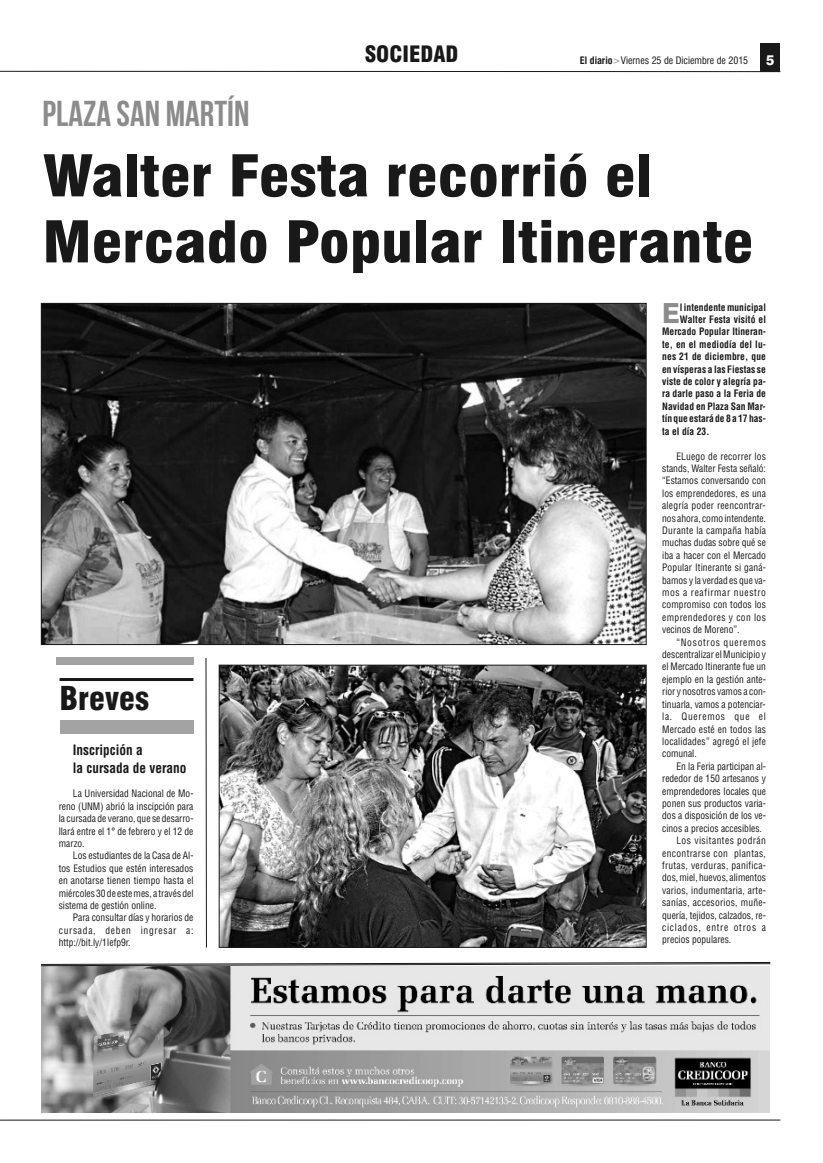
<style>
.page{position:relative;width:823px;height:1163px;background:#fff}
.page>*{position:absolute;margin:0;border:0;box-sizing:border-box;transform-origin:0 0}
.t1{font:900 condensed 56px/66px "Swiss 721 BT";color:#191919;scale:1.1 1}
.t2{font:36px "Bebas Neue";color:#8c8c8c}
.t3{font:900 condensed 32px "Swiss 721 BT";color:#191919}
.t4{font:800 27.7px "Swiss 721 BT";color:#8c8c8c;scale:.95 1}
.t5{font:900 condensed 22px "Swiss 721 BT";color:#191919}
.t6{font:700 condensed 14px/18px "Helvetica";color:#191919;scale:.95 1}
.t7{font:800 14px "Swiss 721 BT";color:#fff}
.t8{font:condensed 10px/12.4px "Helvetica";color:#191919;text-align:justify;scale:.95 1}
.t9{font:700 condensed 10px "Helvetica";letter-spacing:.005em;color:#191919;scale:.95 1}
.t10{font:condensed 10px "Swiss 721 BT";color:#191919}
.t11{font:condensed 10px "Helvetica";letter-spacing:.03em;color:#191919;scale:.95 1}
.t12{font:condensed 10px "Helvetica";letter-spacing:.02em;color:#191919;scale:.95 1}
.t13{font:condensed 10px "Helvetica";letter-spacing:.025em;color:#191919;scale:.95 1}
.t14{font:condensed 10px "Helvetica";letter-spacing:.04em;color:#191919;scale:.95 1}
.t15{font:condensed 10px "Helvetica";letter-spacing:.075em;color:#191919;scale:.95 1}
.t16{font:condensed 10px "Helvetica";letter-spacing:.05em;color:#191919;scale:.95 1}
.s1{font-weight:700}
.s2{color:#8c8c8c}
</style>
<div class="page">
<div style="left:759px;top:43px;width:20px;height:28px;background:#191919"></div>
<svg style="left:0;top:70px;width:781px;height:3px"></svg>
<hr style="left:0;top:1119px;width:780px;height:1px;background:#191919">
<img style="left:43px;top:305px;width:601px;height:337px">
<img style="left:221px;top:666px;width:423px;height:279px">
<div style="left:219px;top:664px;width:427px;height:283px;border:1px solid #191919"></div>
<hr style="left:60px;top:678px;width:133px;height:3px;background:#191919">
<div style="left:60px;top:720px;width:133px;height:13px;background:#a3a3a3"></div>
<div style="left:56px;top:657px;width:137px;height:7px;background:#a3a3a3"></div>
<svg style="left:205px;top:658px;width:2px;height:290px"></svg>
<img style="left:41px;top:966px;width:728px;height:146px">
<svg style="left:41px;top:962px;width:729px;height:3px"></svg>
<h2 class="t2" style="left:43px;top:92px;width:208px">PLAZA SAN MARTÍN</h2>
<h3 class="t5" style="left:364px;top:46px;width:95px">SOCIEDAD</h3>
<p class="t10" style="left:579px;top:56px;width:170px"><span class="s1">El diario</span><span class="s2">&gt;</span>Viernes 25 de Diciembre de 2015</p>
<h3 class="t7" style="left:765px;top:55px;width:10px">5</h3>
<h1 class="t1" style="left:43px;top:147px;width:647px">Walter Festa recorrió el<br>Mercado Popular Itinerante</h1>
<h3 class="t3" style="left:60px;top:686px;width:91px">Breves</h3>
<h3 class="t6" style="left:73px;top:741px;width:121px">Inscripción a<br>la cursada de verano</h3>
<p class="t8" style="left:59px;top:788px;width:143px;text-indent:14px">La Universidad Nacional de Mo&shy;reno (UNM) abrió la inscipción para la cursada de verano, que se desarro&shy;llará entre el 1° de febrero y el 12 de marzo.</p>
<p class="t8" style="left:59px;top:850px;width:143px;text-indent:14px">Los estudiantes de la Casa de Al&shy;tos Estudios que estén interesados en anotarse tienen tiempo hasta el miércoles 30 de estemes, a través del sistema de gestión online.</p>
<p class="t8" style="left:59px;top:912px;width:143px;text-indent:14px">Para consultar días y horarios de cursada, deben ingresar a: http://bit.ly/1Iefp9r.</p>
<h3 class="t4" style="left:661px;top:303px;width:20px">E</h3>
<p class="t9" style="left:679px;top:303px;width:92px">l intendentemunicipal</p>
<p class="t9" style="left:679px;top:315px;width:92px">Walter Festa visitó el</p>
<p class="t9" style="left:661px;top:328px;width:111px">Mercado Popular Itineran-</p>
<p class="t9" style="left:661px;top:340px;width:111px">te, en el mediodía del lu-</p>
<p class="t9" style="left:661px;top:353px;width:111px">nes 21 de diciembre, que</p>
<p class="t9" style="left:661px;top:365px;width:111px">en vísperas a las Fiestas se</p>
<p class="t9" style="left:661px;top:377px;width:111px">viste de color y alegría pa-</p>
<p class="t9" style="left:661px;top:390px;width:111px">ra darle paso a la Feria de</p>
<p class="t9" style="left:661px;top:402px;width:110px">Navidad en Plaza San Mar-</p>
<p class="t9" style="left:661px;top:415px;width:111px">tín que estará de 8 a 17 has-</p>
<p class="t9" style="left:661px;top:427px;width:51px">ta el día 23.</p>
<p class="t8" style="left:661px;top:450px;width:111px;text-indent:14px">ELuego de recorrer los stands, Walter Festa señaló: “Estamos conversando con los emprendedores, es una alegría poder reencontrar&shy;nos ahora, como intendente.<br>Durante la campaña había muchas dudas sobre qué se iba a hacer con el Mercado Popular Itinerante si ganá&shy;bamos y la verdad es que va&shy;mos a reafirmar nuestro compromiso con todos los emprendedores y con los vecinos de Moreno”.</p>
<p class="t8" style="left:661px;top:636px;width:111px;text-indent:14px">“Nosotros queremos descentralizar el Municipio y el Mercado Itinerante fue un ejemplo en la gestión ante&shy;rior y nosotros vamos a con&shy;tinuarla, vamos a potenciar&shy;la. Queremos que el Mercado esté en todos las localidades” agregó el jefe comunal.</p>
<p class="t8" style="left:676px;top:760px;width:96px">En la Feria participan al-</p>
<p class="t8" style="left:661px;top:773px;width:111px">rededor de 150 artesanos y</p>
<p class="t8" style="left:661px;top:785px;width:111px">emprendedores locales que</p>
<p class="t8" style="left:661px;top:797px;width:111px">ponen sus productos varia-</p>
<p class="t8" style="left:661px;top:810px;width:111px">dos a disposición de los ve-</p>
<p class="t8" style="left:661px;top:822px;width:106px">cinos a precios accesibles.</p>
<p class="t16" style="left:676px;top:836px;width:96px">Los visitantes podrán</p>
<p class="t14" style="left:661px;top:849px;width:111px">encontrarse con plantas,</p>
<p class="t11" style="left:661px;top:861px;width:111px">frutas, verduras, panifica-</p>
<p class="t8" style="left:661px;top:872px;width:111px">dos,miel, huevos, alimentos</p>
<p class="t12" style="left:661px;top:886px;width:111px">varios, indumentaria, arte-</p>
<p class="t13" style="left:661px;top:898px;width:111px">sanías, accesorios, muñe-</p>
<p class="t8" style="left:661px;top:909px;width:111px">quería, tejidos, calzados, re-</p>
<p class="t15" style="left:661px;top:923px;width:111px">ciclados, entre otros a</p>
<p class="t8" style="left:661px;top:934px;width:74px">precios populares.</p>
</div>
